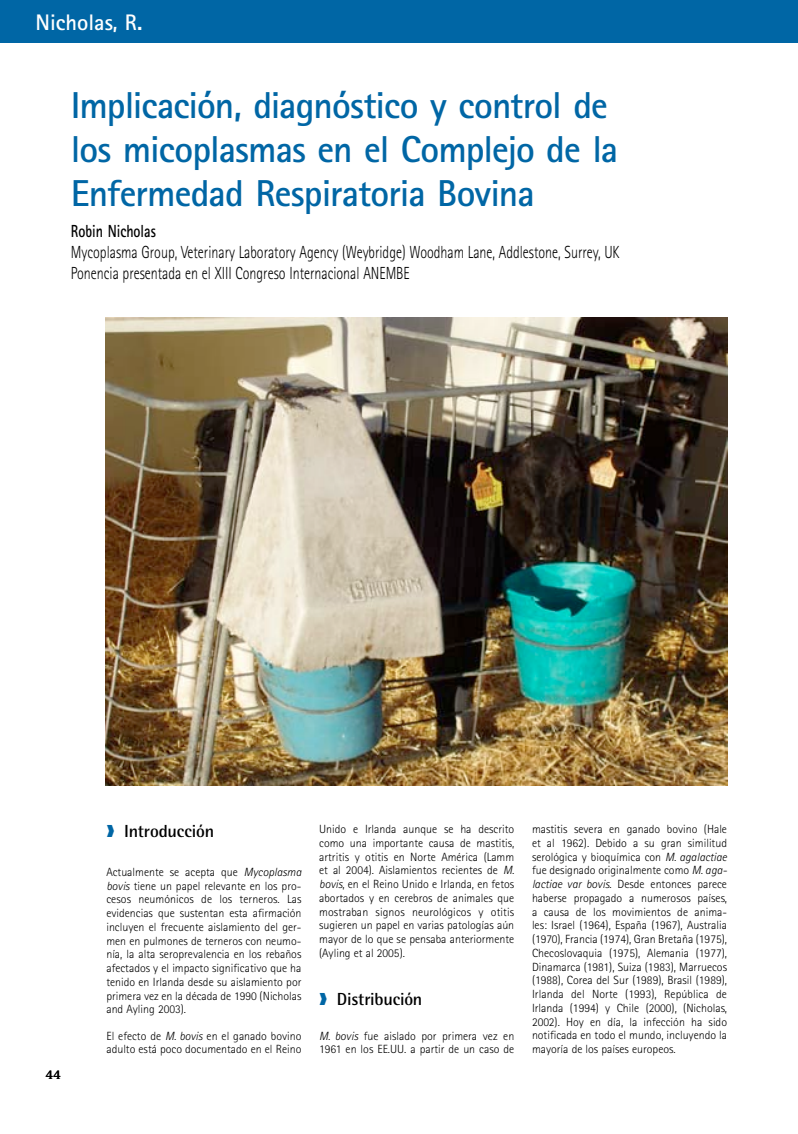
<style>
.page{position:relative;width:798px;height:1134px;background:#fff}
.page>*{position:absolute;margin:0;border:0;box-sizing:border-box;transform-origin:0 0}
.titular{font:700 37.5px/43.8px "Rotis Sans Serif";letter-spacing:-.025em;color:#0066a5}
.texto_de_las_cabecer{font:700 22.5px "Rotis Sans Serif";color:#fff}
.cargo{font:300 17.5px "Rotis Sans Serif";color:#000;scale:.8 1}
.t1{font:700 17.5px "Rotis Semi Sans";letter-spacing:-.01em;color:#000}
.autor{font:700 17.5px "Rotis Sans Serif";color:#000;scale:.8 1}
.t2{font:700 13.75px "Rotis Serif";color:#000}
.texto{font:300 11.88px/13.8px "Rotis Sans Serif";color:#000;text-align:justify}
.s1{color:#0066a5}
.s2{font-style:italic}
</style>
<div class="page">
<div style="left:0;top:0;width:797px;height:43px;background:#0066a5"></div>
<img style="left:106px;top:318px;width:620px;height:467px">
<p class="texto_de_las_cabecer" style="left:35px;top:8px;width:108px">Nicholas, R.</p>
<p class="titular" style="left:71px;top:83px;width:548px">Implicación, diagnóstico y control de los micoplasmas en el Complejo de la<br>Enfermedad Respiratoria Bovina</p>
<p class="autor" style="left:71px;top:220px;width:108px">Robin Nicholas</p>
<p class="cargo" style="left:71px;top:242px;width:687px">Mycoplasma Group, Veterinary Laboratory Agency (Weybridge) Woodham Lane, Addlestone, Surrey, UK</p>
<p class="cargo" style="left:71px;top:263px;width:425px">Ponencia presentada en el XIII Congreso Internacional ANEMBE</p>
<p class="t2" style="left:46px;top:1066px;width:17px">44</p>
<p class="t1" style="left:106px;top:821px;width:109px"><span class="s1">❱</span> Introducción</p>
<p class="texto" style="left:106px;top:865px;width:196px">Actualmente se acepta que <span class="s2">Mycoplasma bovis</span> tiene un papel relevante en los pro&shy;cesos neumónicos de los terneros. Las evidencias que sustentan esta afirmación incluyen el frecuente aislamiento del ger&shy;men en pulmones de terneros con neumo&shy;nía, la alta seroprevalencia en los rebaños afectados y el impacto significativo que ha tenido en Irlanda desde su aislamiento por primera vez en la década de 1990 (Nicholas and Ayling 2003).</p>
<p class="texto" style="left:106px;top:1029px;width:196px">El efecto de <span class="s2">M. bovis</span> en el ganado bovino adulto está poco documentado en el Reino</p>
<p class="texto" style="left:319px;top:822px;width:196px">Unido e Irlanda aunque se ha descrito como una importante causa de mastitis, artritis y otitis en Norte América (Lamm et al 2004). Aislamientos recientes de <span class="s2">M. bovis</span>, en el Reino Unido e Irlanda, en fetos abortados y en cerebros de animales que mostraban signos neurológicos y otitis sugieren un papel en varias patologías aún mayor de lo que se pensaba anteriormente (Ayling et al 2005).</p>
<p class="t1" style="left:319px;top:988px;width:105px"><span class="s1">❱</span> Distribución</p>
<p class="texto" style="left:319px;top:1029px;width:196px"><span class="s2">M. bovis</span> fue aislado por primera vez en<br>1961 en los EE.UU. a partir de un caso de</p>
<p class="texto" style="left:531px;top:822px;width:196px">mastitis severa en ganado bovino (Hale et al 1962). Debido a su gran similitud serológica y bioquímica con <span class="s2">M. agalactiae </span>fue designado originalmente como <span class="s2">M. aga&shy;lactiae var bovis</span>. Desde entonces parece haberse propagado a numerosos países, a causa de los movimientos de anima&shy;les: Israel (1964), España (1967), Australia (1970), Francia (1974), Gran Bretaña (1975), Checoslovaquia (1975), Alemania (1977), Dinamarca (1981), Suiza (1983), Marruecos (1988), Corea del Sur (1989), Brasil (1989), Irlanda del Norte (1993), República de Irlanda (1994) y Chile (2000), (Nicholas, 2002). Hoy en día, la infección ha sido notificada en todo el mundo, incluyendo la mayoría de los países europeos.</p>
</div>
